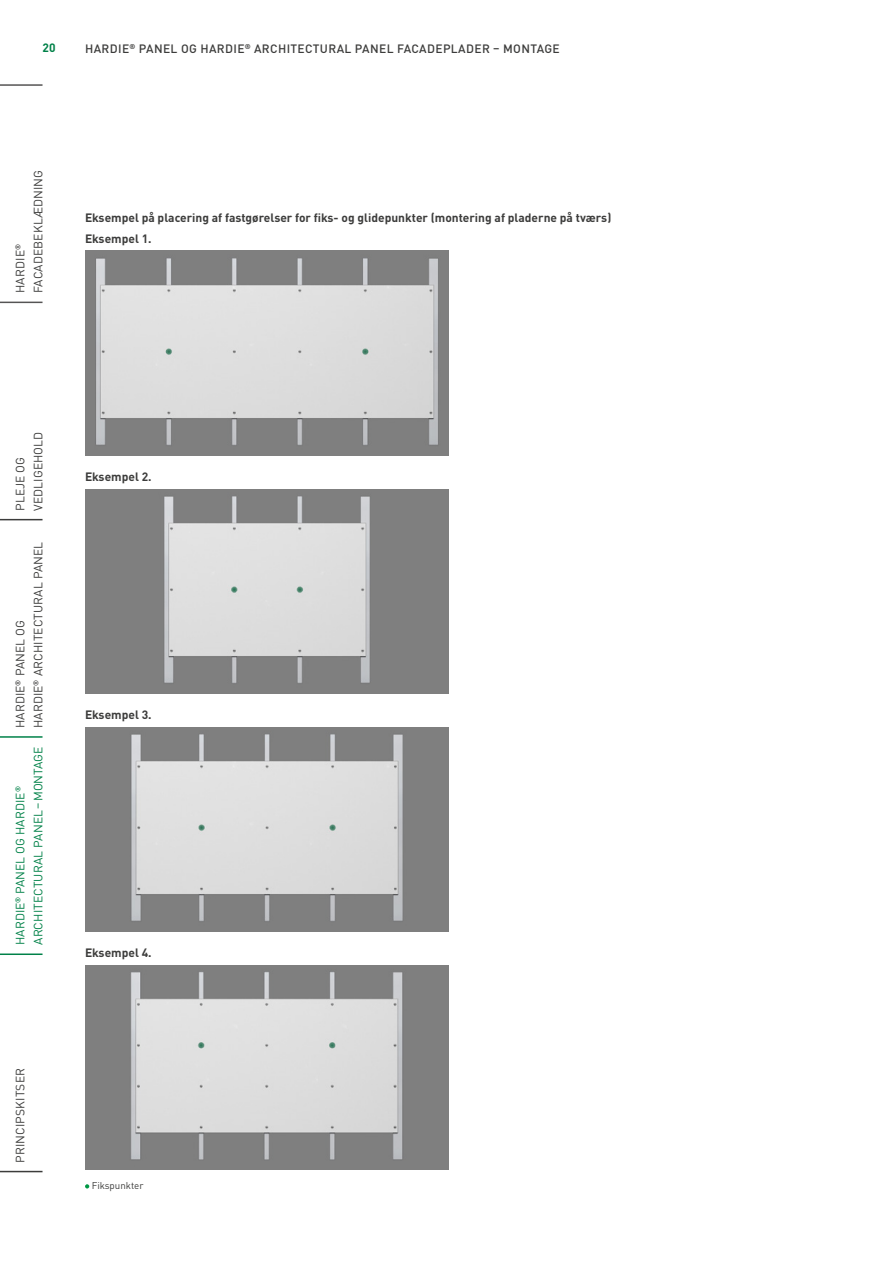
<style>
.page{position:relative;width:893px;height:1263px;background:#fff}
.page>*{position:absolute;margin:0;border:0;box-sizing:border-box;transform-origin:0 0}
.Copyheadline{font:700 12px "DIN Pro";color:#3c3c3b}
.t1{font:12px/18px "DIN Pro";letter-spacing:.01em;color:#3c3c3b}
.t2{font:500 12px "DIN Pro";letter-spacing:.03em;color:#3c3c3b}
.t3{font:12px/18px "DIN Pro";letter-spacing:.005em;color:#008148}
.t4{font:700 12px "DIN Pro";color:#008148}
.BU{font:9.75px "DIN Pro";color:#3c3c3b}
</style>
<div class="page">
<svg style="left:85px;top:1184px;width:4px;height:4px"></svg>
<img style="left:85px;top:251px;width:364px;height:204px">
<img style="left:85px;top:489px;width:364px;height:204px">
<img style="left:85px;top:727px;width:364px;height:204px">
<img style="left:85px;top:965px;width:364px;height:204px">
<hr style="left:0;top:84px;width:43px;height:2px;background:#555454">
<hr style="left:0;top:302px;width:43px;height:1px;background:#555454">
<hr style="left:0;top:519px;width:43px;height:1px;background:#3c3c3b">
<hr style="left:0;top:736px;width:43px;height:2px;background:#008148">
<hr style="left:0;top:953px;width:43px;height:2px;background:#008148">
<hr style="left:0;top:1171px;width:43px;height:1px;background:#3c3c3b">
<p class="t4" style="left:43px;top:37px;width:15px">20</p>
<p class="t2" style="left:85px;top:39px;width:476px">HARDIE<sup>®</sup> PANEL OG HARDIE<sup>®</sup> ARCHITECTURAL PANEL FACADEPLADER – MONTAGE</p>
<p class="t1" style="left:10px;top:293px;width:125px;rotate:-90deg">HARDIE<sup>®<br></sup>FACADEBEKLÆDNING</p>
<p class="Copyheadline" style="left:85px;top:207px;width:528px">Eksempel på placering af fastgørelser for fiks- og glidepunkter (montering af pladerne på tværs)</p>
<p class="Copyheadline" style="left:85px;top:229px;width:68px">Eksempel 1.</p>
<p class="t1" style="left:10px;top:511px;width:81px;rotate:-90deg">PLEJE OG<br>VEDLIGEHOLD</p>
<p class="t1" style="left:10px;top:728px;width:188px;rotate:-90deg">HARDIE<sup>®</sup> PANEL OG<br>HARDIE<sup>®</sup> ARCHITECTURAL PANEL</p>
<p class="t3" style="left:10px;top:945px;width:200px;rotate:-90deg">HARDIE<sup>®</sup> PANEL OG HARDIE<sup>®<br></sup>ARCHITECTURAL PANEL–MONTAGE</p>
<p class="Copyheadline" style="left:85px;top:467px;width:68px">Eksempel 2.</p>
<p class="Copyheadline" style="left:85px;top:705px;width:68px">Eksempel 3.</p>
<p class="Copyheadline" style="left:85px;top:943px;width:68px">Eksempel 4.</p>
<p class="t1" style="left:10px;top:1163px;width:96px;rotate:-90deg">PRINCIPSKITSER</p>
<p class="BU" style="left:92px;top:1177px;width:53px">Fikspunkter</p>
</div>
